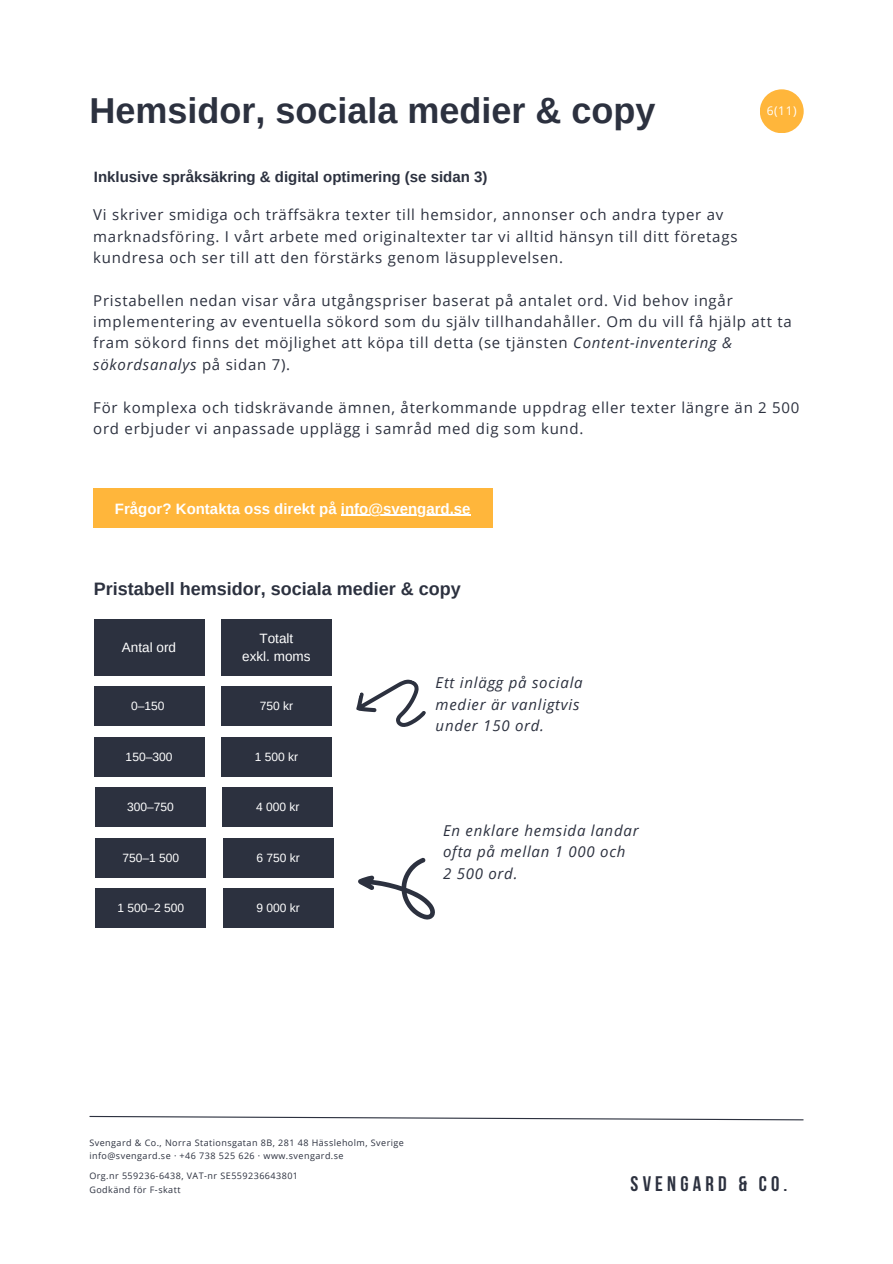
<style>
.page{position:relative;width:893px;height:1264px;background:#fff}
.page>*{position:absolute;margin:0;border:0;box-sizing:border-box;transform-origin:0 0}
.t1{font:700 36px "Arimo";color:#2c313f}
.t2{font:700 21px "Bebas Neue";letter-spacing:.2em;color:#2c313f}
.t3{font:700 18px "Arimo";color:#2c313f}
.t4{font:15px/21.3px "Open Sans";letter-spacing:.05em;color:#2c313f}
.t5{font:italic 15px/21.3px "Open Sans";letter-spacing:.05em;color:#2c313f}
.t6{font:700 15px "Arimo";color:#2c313f}
.t7{font:700 15px "Arimo";color:#fff}
.t8{font:13.5px "Arimo";color:#fff}
.t9{font:12px "Arimo";color:#fff}
.t10{font:12px "Open Sans";color:#fff}
.t11{font:9px "Open Sans";letter-spacing:.05em;color:#2c313f}
.s1{font-style:italic}
</style>
<div class="page">
<div style="left:759px;top:89px;width:44px;height:44px;background:#ffb63b;border-radius:50%"></div>
<svg style="left:89px;top:1115px;width:715px;height:5px"></svg>
<div style="left:94px;top:619px;width:110px;height:56px;background:#2c313f"></div>
<div style="left:221px;top:619px;width:110px;height:56px;background:#2c313f"></div>
<div style="left:94px;top:686px;width:110px;height:39px;background:#2c313f"></div>
<div style="left:221px;top:686px;width:110px;height:39px;background:#2c313f"></div>
<div style="left:94px;top:737px;width:110px;height:39px;background:#2c313f"></div>
<div style="left:221px;top:737px;width:110px;height:39px;background:#2c313f"></div>
<div style="left:95px;top:787px;width:111px;height:40px;background:#2c313f"></div>
<div style="left:223px;top:787px;width:110px;height:40px;background:#2c313f"></div>
<div style="left:96px;top:838px;width:110px;height:39px;background:#2c313f"></div>
<div style="left:223px;top:838px;width:110px;height:39px;background:#2c313f"></div>
<div style="left:96px;top:888px;width:110px;height:39px;background:#2c313f"></div>
<div style="left:223px;top:888px;width:110px;height:39px;background:#2c313f"></div>
<div style="left:93px;top:489px;width:399px;height:39px;background:#ffb63b"></div>
<hr style="left:341px;top:514px;width:129px;height:2px;background:#fff">
<svg style="left:358px;top:857px;width:77px;height:62px"></svg>
<svg style="left:356px;top:679px;width:70px;height:48px"></svg>
<p class="t1" style="left:89px;top:90px;width:567px">Hemsidor, sociala medier &amp; copy</p>
<p class="t6" style="left:94px;top:169px;width:395px">Inklusive språksäkring &amp; digital optimering (se sidan 3)</p>
<p class="t4" style="left:93px;top:204px;width:645px">Vi skriver smidiga och träffsäkra texter till hemsidor, annonser och andra typer av marknadsföring. I vårt arbete med originaltexter tar vi alltid hänsyn till ditt företags kundresa och ser till att den förstärks genom läsupplevelsen.</p>
<p class="t4" style="left:93px;top:289px;width:700px">Pristabellen nedan visar våra utgångspriser baserat på antalet ord. Vid behov ingår implementering av eventuella sökord som du själv tillhandahåller. Om du vill få hjälp att ta fram sökord finns det möjlighet att köpa till detta (se tjänsten <span class="s1">Content-inventering &amp; sökordsanalys</span> på sidan 7).</p>
<p class="t4" style="left:93px;top:396px;width:707px">För komplexa och tidskrävande ämnen, återkommande uppdrag eller texter längre än 2 500 ord erbjuder vi anpassade upplägg i samråd med dig som kund.</p>
<p class="t10" style="left:766px;top:102px;width:32px">6(11)</p>
<p class="t7" style="left:115px;top:500px;width:357px">Frågor? Kontakta oss direkt på info@svengard.se</p>
<p class="t3" style="left:94px;top:578px;width:368px">Pristabell hemsidor, sociala medier &amp; copy</p>
<p class="t8" style="left:122px;top:639px;width:55px">Antal ord</p>
<p class="t9" style="left:131px;top:699px;width:35px">0–150</p>
<p class="t9" style="left:126px;top:750px;width:48px">150–300</p>
<p class="t8" style="left:259px;top:630px;width:35px">Totalt</p>
<p class="t8" style="left:242px;top:648px;width:70px">exkl. moms</p>
<p class="t9" style="left:260px;top:699px;width:35px">750 kr</p>
<p class="t9" style="left:255px;top:750px;width:45px">1 500 kr</p>
<p class="t9" style="left:127px;top:800px;width:48px">300–750</p>
<p class="t9" style="left:256px;top:800px;width:45px">4 000 kr</p>
<p class="t9" style="left:122px;top:850px;width:58px">750–1 500</p>
<p class="t9" style="left:256px;top:850px;width:45px">6 750 kr</p>
<p class="t9" style="left:117px;top:901px;width:68px">1 500–2 500</p>
<p class="t9" style="left:256px;top:901px;width:45px">9 000 kr</p>
<p class="t5" style="left:435px;top:671px;width:149px">Ett inlägg på sociala medier är vanligtvis under 150 ord.</p>
<p class="t5" style="left:443px;top:819px;width:197px">En enklare hemsida landar ofta på mellan 1 000 och</p>
<p class="t5" style="left:443px;top:862px;width:76px">2 500 ord.</p>
<p class="t11" style="left:89px;top:1136px;width:316px">Svengard &amp; Co., Norra Stationsgatan 8B, 281 48 Hässleholm, Sverige</p>
<p class="t11" style="left:89px;top:1149px;width:256px">info@svengard.se · +46 738 525 626 · www.svengard.se</p>
<p class="t11" style="left:89px;top:1169px;width:210px">Org.nr 559236-6438, VAT-nr SE559236643801</p>
<p class="t11" style="left:89px;top:1183px;width:93px">Godkänd för F-skatt</p>
<p class="t2" style="left:630px;top:1175px;width:158px">SVENGARD &amp; CO.</p>
</div>
